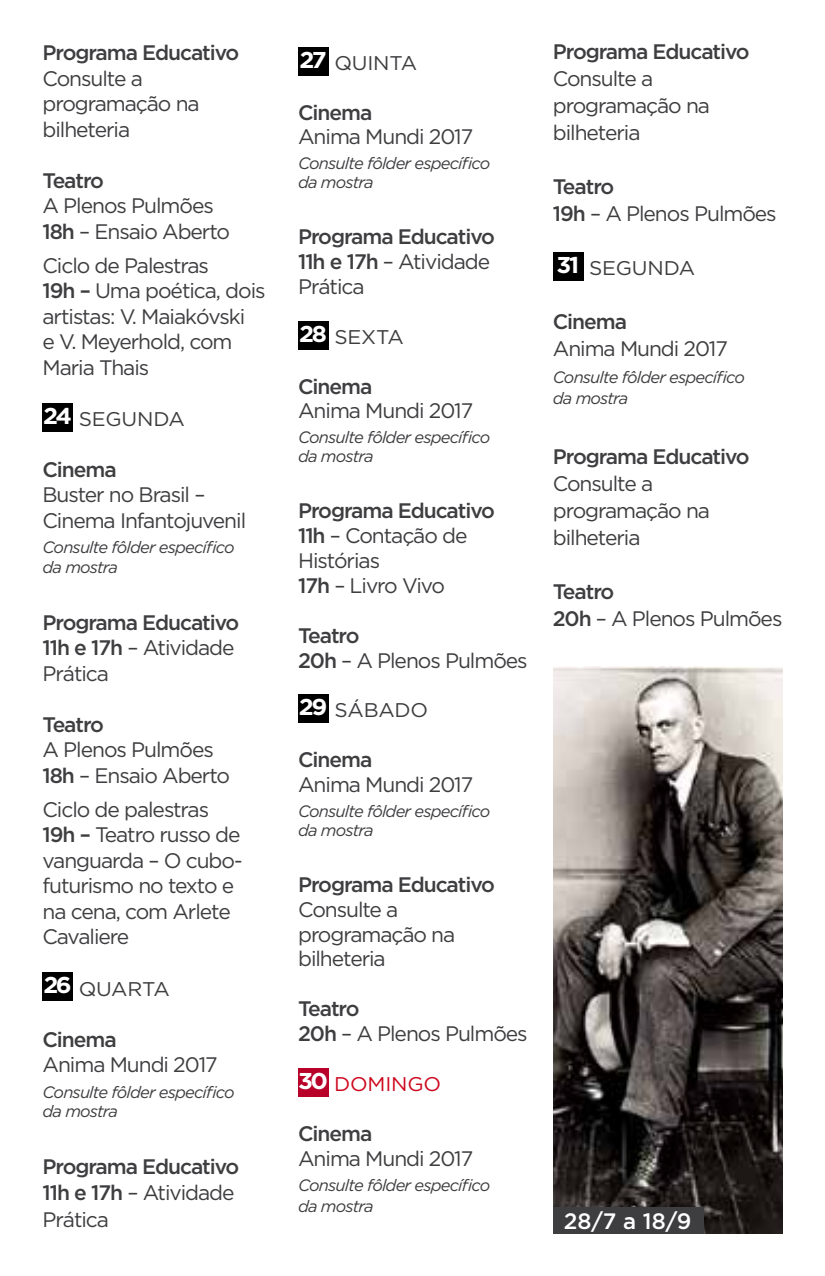
<style>
.page{position:relative;width:825px;height:1276px;background:#fff}
.page>*{position:absolute;margin:0;border:0;box-sizing:border-box;transform-origin:0 0}
.t1{font:500 22.2px "Gotham";color:#fff}
.t2{font:21px/25.5px "Gotham";letter-spacing:-.05em;color:#3e3d40}
.t3{font:500 21px/25.5px "Gotham";letter-spacing:-.05em;color:#3e3d40}
.t4{font:19.8px "Gotham";letter-spacing:-.01em;color:#3e3d40;scale:1.05 1}
.t5{font:19.8px "Gotham";letter-spacing:-.01em;color:#cd071e;scale:1.05 1}
.t6{font:italic 16.5px/18.9px "Gotham";letter-spacing:-.05em;color:#3e3d40}
.s1{font-weight:500}
.s2{font-weight:700;font-size:22.8px;color:#fff}
.s3{font-weight:400}
</style>
<div class="page">
<div style="left:43px;top:403px;width:30px;height:28px;background:#000"></div>
<div style="left:43px;top:972px;width:30px;height:29px;background:#000"></div>
<div style="left:298px;top:47px;width:31px;height:28px;background:#000"></div>
<div style="left:298px;top:321px;width:31px;height:28px;background:#000"></div>
<div style="left:298px;top:694px;width:31px;height:29px;background:#000"></div>
<div style="left:298px;top:1068px;width:31px;height:28px;background:#b8022a"></div>
<div style="left:553px;top:252px;width:30px;height:28px;background:#000"></div>
<img style="left:553px;top:666px;width:229px;height:567px">
<div style="left:553px;top:1207px;width:150px;height:26px;background:#3e3d40"></div>
<p class="t3" style="left:43px;top:39px;width:198px">Programa Educativo</p>
<p class="t2" style="left:43px;top:65px;width:159px">Consulte a programação na bilheteria</p>
<p class="t3" style="left:43px;top:167px;width:63px">Teatro</p>
<p class="t2" style="left:43px;top:193px;width:189px">A Plenos Pulmões<br><span class="s1">18h</span> – Ensaio Aberto</p>
<p class="t2" style="left:43px;top:252px;width:225px">Ciclo de Palestras<br><span class="s1">19h –</span> Uma poética, dois artistas: V. Maiakóvski<br>e V. Meyerhold, com<br>Maria Thais</p>
<p class="t4" style="left:43px;top:408px;width:136px"><span class="s2">24</span> SEGUNDA</p>
<p class="t3" style="left:43px;top:456px;width:76px">Cinema</p>
<p class="t2" style="left:43px;top:482px;width:205px">Buster no Brasil –<br>Cinema Infantojuvenil</p>
<p class="t6" style="left:43px;top:538px;width:194px">Consulte fôlder específico da mostra</p>
<p class="t3" style="left:43px;top:609px;width:198px">Programa Educativo<br>11h e 17h <span class="s3">– Atividade<br>Prática</span></p>
<p class="t3" style="left:43px;top:711px;width:63px">Teatro</p>
<p class="t2" style="left:43px;top:737px;width:189px">A Plenos Pulmões<br><span class="s1">18h</span> – Ensaio Aberto</p>
<p class="t2" style="left:43px;top:796px;width:202px">Ciclo de palestras<br><span class="s1">19h –</span> Teatro russo de vanguarda – O cubo&shy;futurismo no texto e na cena, com Arlete<br>Cavaliere</p>
<p class="t4" style="left:43px;top:977px;width:122px"><span class="s2">26</span> QUARTA</p>
<p class="t3" style="left:43px;top:1026px;width:76px">Cinema</p>
<p class="t2" style="left:43px;top:1051px;width:177px">Anima Mundi 2017</p>
<p class="t6" style="left:43px;top:1082px;width:194px">Consulte fôlder específico da mostra</p>
<p class="t3" style="left:43px;top:1153px;width:198px;line-height:26.4px">Programa Educativo<br>11h e 17h <span class="s3">– Atividade<br>Prática</span></p>
<p class="t4" style="left:299px;top:52px;width:114px"><span class="s2">27</span> QUINTA</p>
<p class="t3" style="left:298px;top:99px;width:76px">Cinema</p>
<p class="t2" style="left:298px;top:124px;width:177px">Anima Mundi 2017</p>
<p class="t6" style="left:298px;top:154px;width:194px">Consulte fôlder específico da mostra</p>
<p class="t3" style="left:298px;top:224px;width:198px">Programa Educativo<br>11h e 17h <span class="s3">– Atividade<br>Prática</span></p>
<p class="t4" style="left:299px;top:326px;width:101px"><span class="s2">28</span> SEXTA</p>
<p class="t3" style="left:298px;top:373px;width:76px">Cinema</p>
<p class="t2" style="left:298px;top:398px;width:177px">Anima Mundi 2017</p>
<p class="t6" style="left:298px;top:428px;width:194px">Consulte fôlder específico da mostra</p>
<p class="t2" style="left:298px;top:498px;width:198px"><span class="s1">Programa Educativo<br>11h</span> – Contação de<br>Histórias<br><span class="s1">17h</span> – Livro Vivo</p>
<p class="t2" style="left:298px;top:622px;width:231px"><span class="s1">Teatro<br>20h</span> – A Plenos Pulmões</p>
<p class="t4" style="left:299px;top:699px;width:125px"><span class="s2">29</span> SÁBADO</p>
<p class="t3" style="left:298px;top:746px;width:76px">Cinema</p>
<p class="t2" style="left:298px;top:771px;width:177px">Anima Mundi 2017</p>
<p class="t6" style="left:298px;top:801px;width:194px">Consulte fôlder específico da mostra</p>
<p class="t3" style="left:298px;top:871px;width:198px">Programa Educativo</p>
<p class="t2" style="left:298px;top:896px;width:159px">Consulte a programação na bilheteria</p>
<p class="t2" style="left:298px;top:996px;width:231px"><span class="s1">Teatro<br>20h</span> – A Plenos Pulmões</p>
<p class="t5" style="left:298px;top:1073px;width:138px"><span class="s2">30</span> DOMINGO</p>
<p class="t3" style="left:298px;top:1120px;width:76px">Cinema</p>
<p class="t2" style="left:298px;top:1145px;width:177px">Anima Mundi 2017</p>
<p class="t6" style="left:298px;top:1174px;width:194px;line-height:21px">Consulte fôlder específico da mostra</p>
<p class="t3" style="left:553px;top:38px;width:198px">Programa Educativo</p>
<p class="t2" style="left:553px;top:64px;width:159px;line-height:27px">Consulte a programação na bilheteria</p>
<p class="t2" style="left:553px;top:172px;width:225px;line-height:27px"><span class="s1">Teatro<br>19h</span> – A Plenos Pulmões</p>
<p class="t4" style="left:556px;top:257px;width:133px"><span class="s2">31</span> SEGUNDA</p>
<p class="t3" style="left:553px;top:308px;width:76px">Cinema</p>
<p class="t2" style="left:553px;top:335px;width:177px">Anima Mundi 2017</p>
<p class="t6" style="left:553px;top:366px;width:194px;line-height:21px">Consulte fôlder específico da mostra</p>
<p class="t3" style="left:553px;top:443px;width:198px">Programa Educativo</p>
<p class="t2" style="left:553px;top:469px;width:159px;line-height:27px">Consulte a programação na bilheteria</p>
<p class="t2" style="left:553px;top:577px;width:231px;line-height:27px"><span class="s1">Teatro<br>20h</span> – A Plenos Pulmões</p>
<p class="t1" style="left:564px;top:1208px;width:129px">28/7 a 18/9</p>
</div>
